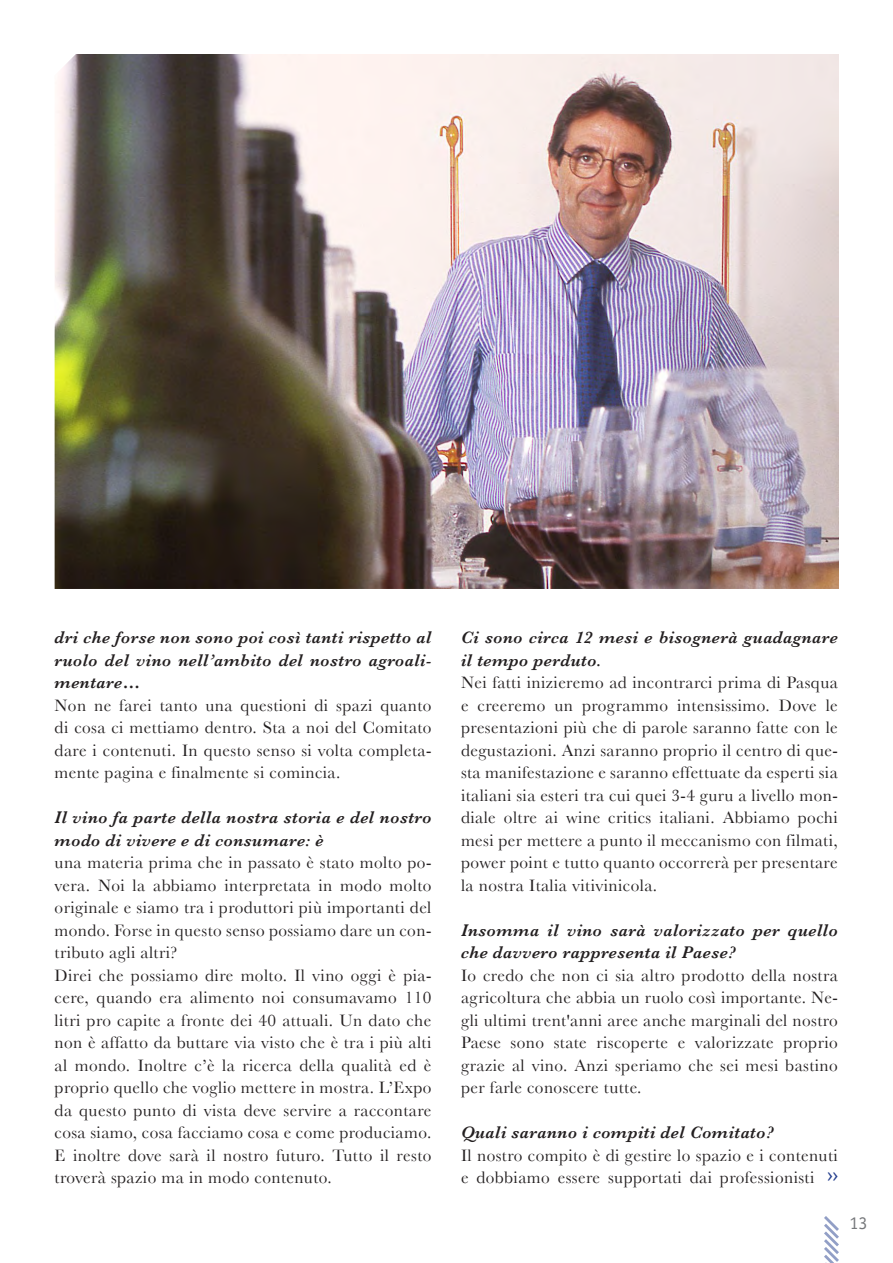
<style>
.page{position:relative;width:893px;height:1263px;background:#fff}
.page>*{position:absolute;margin:0;border:0;box-sizing:border-box;transform-origin:0 0}
.testo_Photo{font:18.75px "Officina Sans Std";color:#253f8e}
.t1{font:18px "Officina Sans Std";color:#76787b}
.risposte{font:17.25px/22.5px "Baskerville";letter-spacing:.025em;color:#231f20;text-align:justify}
.domande{font:italic 600 17.25px/22.5px "Baskerville";letter-spacing:.025em;color:#231f20}
</style>
<div class="page">
<svg style="left:824px;top:1216px;width:15px;height:47px"></svg>
<img style="left:55px;top:54px;width:784px;height:535px">
<p class="domande" style="left:55px;top:626px;width:378px;text-align:justify">dri che forse non sono poi così tanti rispetto al ruolo del vino nell’ambito del nostro agroali&shy;mentare…</p>
<p class="risposte" style="left:55px;top:694px;width:378px">Non ne farei tanto una questioni di spazi quanto di cosa ci mettiamo dentro. Sta a noi del Comitato dare i contenuti. In questo senso si volta completa&shy;mente pagina e finalmente si comincia.</p>
<p class="domande" style="left:55px;top:806px;width:378px">Il vino fa parte della nostra storia e del nostro modo di vivere e di consumare: è</p>
<p class="risposte" style="left:55px;top:851px;width:378px">una materia prima che in passato è stato molto po&shy;vera. Noi la abbiamo interpretata in modo molto originale e siamo tra i produttori più importanti del mondo. Forse in questo senso possiamo dare un con&shy;tributo agli altri?</p>
<p class="risposte" style="left:55px;top:964px;width:378px">Direi che possiamo dire molto. Il vino oggi è pia&shy;cere, quando era alimento noi consumavamo 110 litri pro capite a fronte dei 40 attuali. Un dato che non è affatto da buttare via visto che è tra i più alti al mondo. Inoltre c’è la ricerca della qualità ed è proprio quello che voglio mettere in mostra. L’Expo da questo punto di vista deve servire a raccontare cosa siamo, cosa facciamo cosa e come produciamo.<br>E inoltre dove sarà il nostro futuro. Tutto il resto troverà spazio ma in modo contenuto.</p>
<p class="domande" style="left:461px;top:626px;width:378px">Ci sono circa 12 mesi e bisognerà guadagnare il tempo perduto.</p>
<p class="risposte" style="left:461px;top:671px;width:378px">Nei fatti inizieremo ad incontrarci prima di Pasqua e creeremo un programmo intensissimo. Dove le presentazioni più che di parole saranno fatte con le degustazioni. Anzi saranno proprio il centro di que&shy;sta manifestazione e saranno effettuate da esperti sia italiani sia esteri tra cui quei 3-4 guru a livello mon&shy;diale oltre ai wine critics italiani. Abbiamo pochi mesi per mettere a punto il meccanismo con filmati, power point e tutto quanto occorrerà per presentare la nostra Italia vitivinicola.</p>
<p class="domande" style="left:461px;top:918px;width:378px">Insomma il vino sarà valorizzato per quello che davvero rappresenta il Paese?</p>
<p class="risposte" style="left:461px;top:963px;width:378px">Io credo che non ci sia altro prodotto della nostra agricoltura che abbia un ruolo così importante. Ne&shy;gli ultimi trent'anni aree anche marginali del nostro Paese sono state riscoperte e valorizzate proprio grazie al vino. Anzi speriamo che sei mesi bastino per farle conoscere tutte.</p>
<p class="domande" style="left:461px;top:1121px;width:314px">Quali saranno i compiti del Comitato?</p>
<p class="risposte" style="left:461px;top:1143px;width:378px">Il nostro compito è di gestire lo spazio e i contenuti e dobbiamo essere supportati dai professionisti</p>
<p class="testo_Photo" style="left:827px;top:1164px;width:12px">››</p>
<p class="t1" style="left:850px;top:1212px;width:19px">13</p>
</div>
